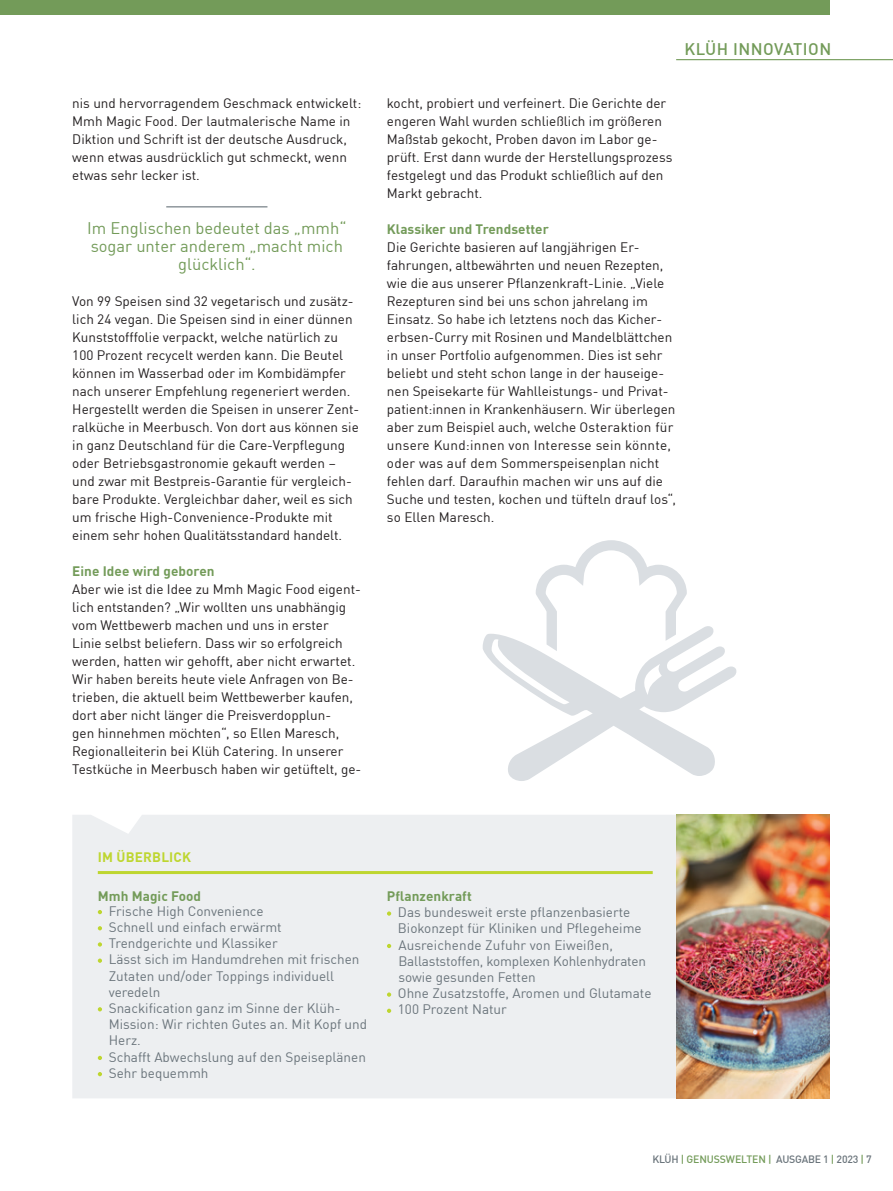
<style>
.page{position:relative;width:893px;height:1191px;background:#fff}
.page>*{position:absolute;margin:0;border:0;box-sizing:border-box;transform-origin:0 0}
.t1{font:16.5px/18px "DINOT";color:#739b59;text-align:center}
.t2{font:500 16.5px "DINOT";letter-spacing:.03em;color:#739b59}
.t3{font:13.5px/18px "DINOT";color:#231f20}
.t4{font:13.5px/16.2px "DINOT";color:#6a747b}
.t5{font:700 13.5px "DINOT";letter-spacing:.005em;color:#739b59}
.t6{font:700 13.5px "DINOT";letter-spacing:.015em;color:#bed630}
.t7{font:500 10.5px "DINOT";letter-spacing:-.02em;color:#6a747b}
.s1{color:#739b59}
</style>
<div class="page">
<div style="left:0;top:0;width:830px;height:14px;background:#739b59"></div>
<hr style="left:676px;top:59px;width:217px;height:1px;background:#739b59">
<div style="left:72px;top:815px;width:604px;height:283px;background:#edeff1"></div>
<img style="left:676px;top:814px;width:154px;height:284px">
<svg style="left:98px;top:910px;width:4px;height:4px"></svg>
<svg style="left:98px;top:926px;width:4px;height:4px"></svg>
<svg style="left:98px;top:942px;width:4px;height:4px"></svg>
<svg style="left:98px;top:958px;width:4px;height:4px"></svg>
<svg style="left:98px;top:1007px;width:4px;height:4px"></svg>
<svg style="left:98px;top:1055px;width:4px;height:5px"></svg>
<svg style="left:98px;top:1072px;width:4px;height:4px"></svg>
<svg style="left:387px;top:911px;width:4px;height:4px"></svg>
<svg style="left:387px;top:944px;width:4px;height:4px"></svg>
<svg style="left:387px;top:992px;width:4px;height:4px"></svg>
<svg style="left:387px;top:1008px;width:4px;height:5px"></svg>
<hr style="left:166px;top:206px;width:101px;height:1px;background:#6a747b">
<hr style="left:98px;top:871px;width:555px;height:3px;background:#bed630">
<svg style="left:482px;top:540px;width:255px;height:241px"></svg>
<p class="t3" style="left:72px;top:93px;width:291px">nis und hervorragendem Geschmack entwickelt:<br>Mmh Magic Food. Der lautmalerische Name in Diktion und Schrift ist der deutsche Ausdruck, wenn etwas ausdrücklich gut schmeckt, wenn etwas sehr lecker ist.</p>
<p class="t1" style="left:87px;top:218px;width:261px">Im Englischen bedeutet das „mmh“ sogar unter anderem „macht mich glücklich“.</p>
<p class="t3" style="left:72px;top:291px;width:289px">Von 99 Speisen sind 32 vegetarisch und zusätz&shy;lich 24 vegan. Die Speisen sind in einer dünnen Kunststofffolie verpackt, welche natürlich zu 100 Prozent recycelt werden kann. Die Beutel können im Wasserbad oder im Kombidämpfer nach unserer Empfehlung regeneriert werden.<br>Hergestellt werden die Speisen in unserer Zent&shy;ralküche in Meerbusch. Von dort aus können sie in ganz Deutschland für die Care-Verpflegung oder Betriebsgastronomie gekauft werden – und zwar mit Bestpreis-Garantie für vergleich&shy;bare Produkte. Vergleichbar daher, weil es sich um frische High-Convenience-Produkte mit einem sehr hohen Qualitätsstandard handelt.</p>
<p class="t5" style="left:72px;top:561px;width:144px">Eine Idee wird geboren</p>
<p class="t3" style="left:72px;top:579px;width:291px">Aber wie ist die Idee zu Mmh Magic Food eigent&shy;lich entstanden? „Wir wollten uns unabhängig vom Wettbewerb machen und uns in erster Linie selbst beliefern. Dass wir so erfolgreich werden, hatten wir gehofft, aber nicht erwartet.<br>Wir haben bereits heute viele Anfragen von Be&shy;trieben, die aktuell beim Wettbewerber kaufen, dort aber nicht länger die Preisverdopplun-<br>gen hinnehmen möchten“, so Ellen Maresch, Regionalleiterin bei Klüh Catering. In unserer Testküche in Meerbusch haben wir getüftelt, ge-</p>
<p class="t2" style="left:684px;top:36px;width:148px">KLÜH INNOVATION</p>
<p class="t3" style="left:387px;top:93px;width:287px">kocht, probiert und verfeinert. Die Gerichte der engeren Wahl wurden schließlich im größeren Maßstab gekocht, Proben davon im Labor ge&shy;prüft. Erst dann wurde der Herstellungsprozess festgelegt und das Produkt schließlich auf den Markt gebracht.</p>
<p class="t5" style="left:387px;top:219px;width:163px">Klassiker und Trendsetter</p>
<p class="t3" style="left:387px;top:237px;width:291px">Die Gerichte basieren auf langjährigen Er&shy;fahrungen, altbewährten und neuen Rezepten, wie die aus unserer Pflanzenkraft-Linie. „Viele Rezepturen sind bei uns schon jahrelang im Einsatz. So habe ich letztens noch das Kicher&shy;erbsen-Curry mit Rosinen und Mandelblättchen in unser Portfolio aufgenommen. Dies ist sehr beliebt und steht schon lange in der hauseige&shy;nen Speisekarte für Wahlleistungs- und Privat&shy;patient:innen in Krankenhäusern. Wir überlegen aber zum Beispiel auch, welche Osteraktion für unsere Kund:innen von Interesse sein könnte, oder was auf dem Sommerspeisenplan nicht fehlen darf. Daraufhin machen wir uns auf die Suche und testen, kochen und tüfteln drauf los“, so Ellen Maresch.</p>
<p class="t6" style="left:98px;top:847px;width:95px">IM ÜBERBLICK</p>
<p class="t5" style="left:98px;top:885px;width:105px">Mmh Magic Food</p>
<p class="t4" style="left:109px;top:901px;width:260px">Frische High Convenience<br>Schnell und einfach erwärmt<br>Trendgerichte und Klassiker<br>Lässt sich im Handumdrehen mit frischen<br>Zutaten und/oder Toppings individuell veredeln<br>Snackification ganz im Sinne der Klüh-<br>Mission: Wir richten Gutes an. Mit Kopf und<br>Herz.<br>Schafft Abwechslung auf den Speiseplänen<br>Sehr bequemmh</p>
<p class="t5" style="left:387px;top:885px;width:86px">Pflanzenkraft</p>
<p class="t4" style="left:398px;top:903px;width:255px">Das bundesweit erste pflanzenbasierte Biokonzept für Kliniken und Pflegeheime Ausreichende Zufuhr von Eiweißen, Ballaststoffen, komplexen Kohlenhydraten sowie gesunden Fetten<br>Ohne Zusatzstoffe, Aromen und Glutamate 100 Prozent Natur</p>
<p class="t7" style="left:652px;top:1151px;width:221px">KLÜH <span class="s1">| GENUSSWELTEN |</span> AUSGABE 1 <span class="s1">|</span> 2023 <span class="s1">|</span> 7</p>
</div>
